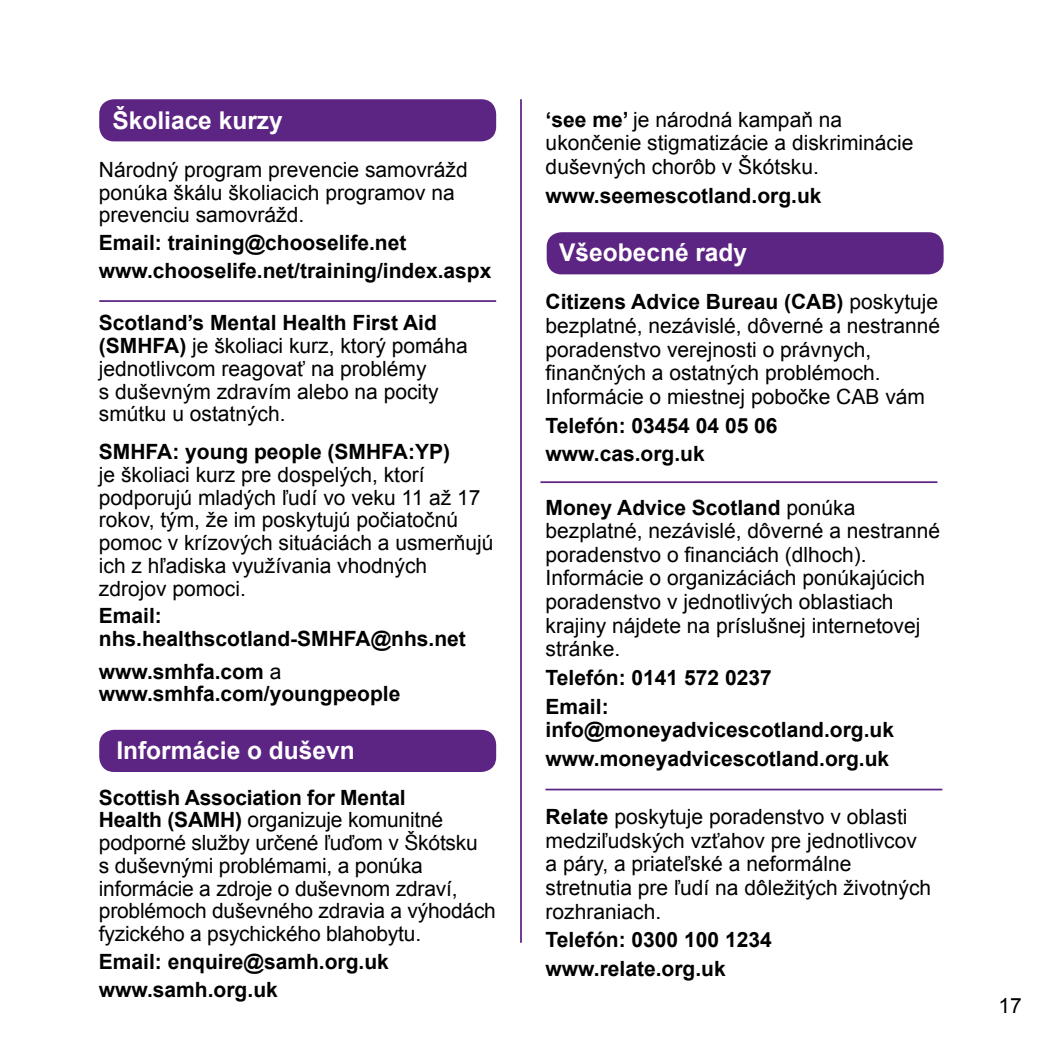
<style>
.page{position:relative;width:1042px;height:1042px;background:#fff}
.page>*{position:absolute;margin:0;border:0;box-sizing:border-box;transform-origin:0 0}
.t1{font:700 24.5px "Arial";color:#fff}
.t2{font:21px/22.8px "Arial";color:#000}
.t3{font:700 21px/28.5px "Arial";color:#000}
.s1{font-weight:700}
.s2{font-weight:400}
</style>
<div class="page">
<hr style="left:99px;top:300px;width:397px;height:2px;background:#5c2483">
<hr style="left:520px;top:99px;width:2px;height:844px;background:#5c2483">
<div style="left:99px;top:99px;width:397px;height:42px;background:#5c2483;border-radius:15px"></div>
<div style="left:99px;top:730px;width:397px;height:42px;background:#5c2483;border-radius:15px"></div>
<div style="left:547px;top:232px;width:396px;height:42px;background:#5c2483;border-radius:15px"></div>
<hr style="left:540px;top:481px;width:397px;height:2px;background:#5c2483">
<hr style="left:545px;top:788px;width:397px;height:2px;background:#5c2483">
<p class="t1" style="left:112px;top:104px;width:172px">Školiace kurzy</p>
<p class="t2" style="left:99px;top:158px;width:370px">Národný program prevencie samovrážd ponúka škálu školiacich programov na prevenciu samovrážd.</p>
<p class="t3" style="left:99px;top:230px;width:394px;line-height:27.7px">Email: training@chooselife.net www.chooselife.net/training/index.aspx</p>
<p class="t2" style="left:99px;top:312px;width:370px"><span class="s1">Scotland’s Mental Health First Aid (SMHFA)</span> je školiaci kurz, ktorý pomáha jednotlivcom reagovať na problémy<br>s duševným zdravím alebo na pocity smútku u ostatných.</p>
<p class="t3" style="left:99px;top:438px;width:353px">SMHFA: young people (SMHFA:YP)</p>
<p class="t2" style="left:99px;top:463px;width:396px">je školiaci kurz pre dospelých, ktorí podporujú mladých ľudí vo veku 11 až 17 rokov, tým, že im poskytujú počiatočnú pomoc v krízových situáciách a usmerňujú ich z hľadiska využívania vhodných zdrojov pomoci.</p>
<p class="t3" style="left:99px;top:605px;width:368px;line-height:22.8px">Email: nhs.healthscotland-SMHFA@nhs.net</p>
<p class="t3" style="left:99px;top:660px;width:303px;line-height:22.8px">www.smhfa.com <span class="s2">a </span>www.smhfa.com/youngpeople</p>
<p class="t1" style="left:116px;top:734px;width:240px">Informácie o duševn</p>
<p class="t2" style="left:99px;top:786px;width:399px"><span class="s1">Scottish Association for Mental<br>Health (SAMH)</span> organizuje komunitné podporné služby určené ľuďom v Škótsku<br>s duševnými problémami, a ponúka informácie a zdroje o duševnom zdraví, problémoch duševného zdravia a výhodách fyzického a psychického blahobytu.</p>
<p class="t3" style="left:99px;top:947px;width:292px">Email: enquire@samh.org.uk www.samh.org.uk</p>
<p class="t2" style="left:545px;top:108px;width:369px;line-height:23.6px"><span class="s1">‘see me’</span> je národná kampaň na ukončenie stigmatizácie a diskriminácie duševných chorôb v Škótsku.</p>
<p class="t3" style="left:546px;top:182px;width:277px">www.seemescotland.org.uk</p>
<p class="t1" style="left:559px;top:236px;width:189px">Všeobecné rady</p>
<p class="t2" style="left:545px;top:290px;width:396px;line-height:23.6px"><span class="s1">Citizens Advice Bureau (CAB)</span> poskytuje bezplatné, nezávislé, dôverné a nestranné poradenstvo verejnosti o právnych, finančných a ostatných problémoch.<br>Informácie o miestnej pobočke CAB vám</p>
<p class="t3" style="left:545px;top:411px;width:233px">Telefón: 03454 04 05 06 www.cas.org.uk</p>
<p class="t2" style="left:545px;top:495px;width:396px;line-height:23.6px"><span class="s1">Money Advice Scotland</span> ponúka bezplatné, nezávislé, dôverné a nestranné poradenstvo o financiách (dlhoch).<br>Informácie o organizáciách ponúkajúcich poradenstvo v jednotlivých oblastiach krajiny nájdete na príslušnej internetovej stránke.</p>
<p class="t3" style="left:545px;top:664px;width:228px">Telefón: 0141 572 0237<br>Email:</p>
<p class="t3" style="left:545px;top:716px;width:350px">info@moneyadvicescotland.org.uk www.moneyadvicescotland.org.uk</p>
<p class="t2" style="left:545px;top:805px;width:387px;line-height:23.6px"><span class="s1">Relate</span> poskytuje poradenstvo v oblasti medziľudských vzťahov pre jednotlivcov a páry, a priateľské a neformálne stretnutia pre ľudí na dôležitých životných rozhraniach.</p>
<p class="t3" style="left:545px;top:926px;width:228px">Telefón: 0300 100 1234 www.relate.org.uk</p>
<p class="t2" style="left:998px;top:994px;width:25px">17</p>
</div>
